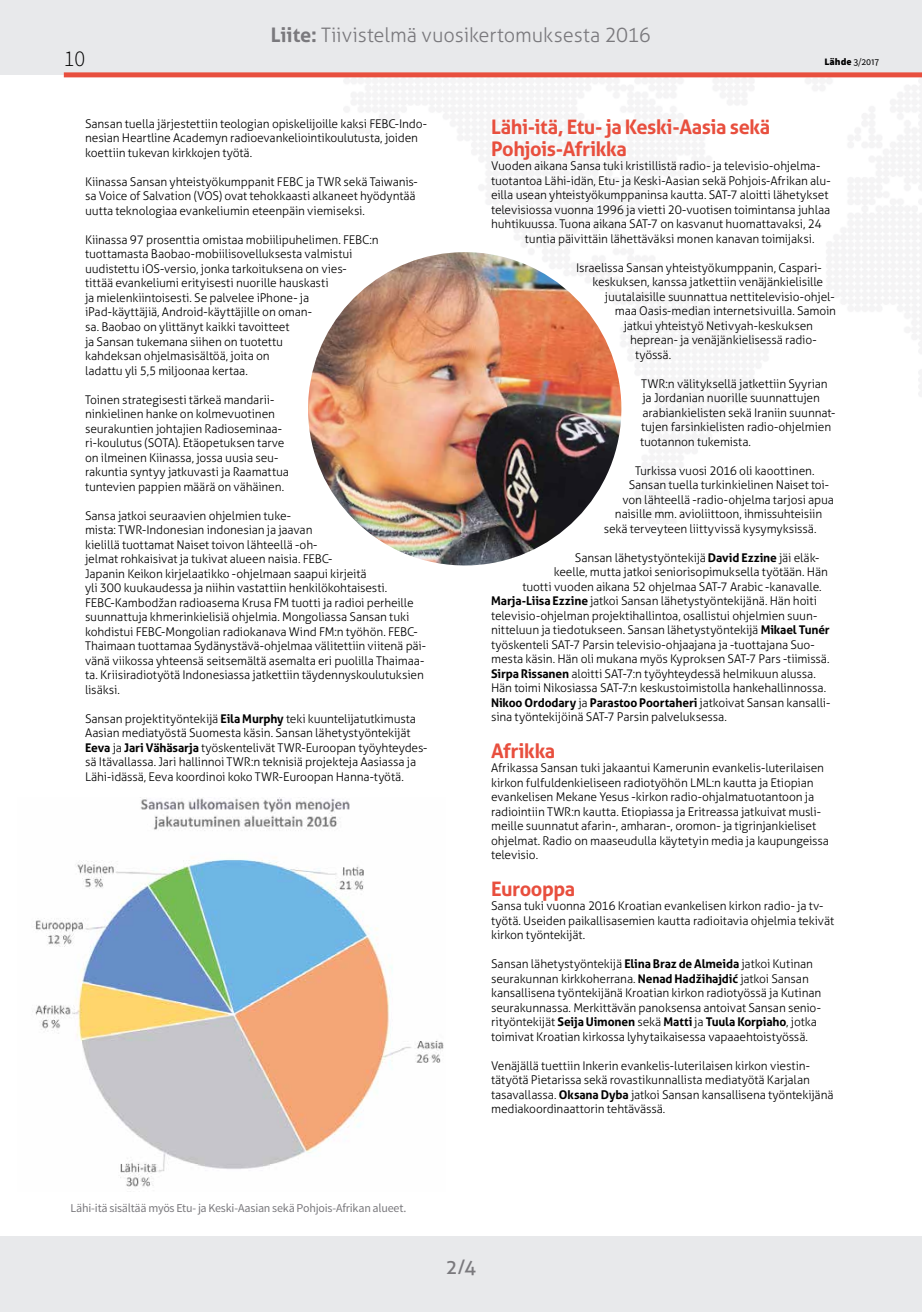
<style>
.page{position:relative;width:922px;height:1312px;background:#fff}
.page>*{position:absolute;margin:0;border:0;box-sizing:border-box;transform-origin:0 0}
.t1{font:300 22.5px "Source Sans Pro";color:#000}
.t2{font:700 20px/21.8px "Aller";letter-spacing:-.025em;color:#e84f3e}
.t3{font:300 20px "Aller";letter-spacing:-.005em;color:#7a797d}
.t4{font:20px "Aller";color:#7a797d}
.t5{font:300 12px/14.5px "Aller";letter-spacing:-.01em;color:#000}
.t6{font:12px "Source Sans Pro";letter-spacing:-.015em;color:#7a797d}
.t7{font:700 12px "Aller";letter-spacing:-.01em;color:#000}
.t8{font:9.88px "Source Sans Pro";color:#000}
.s1{font-weight:700}
.s2{font-weight:900}
.s3{font-weight:300}
</style>
<div class="page">
<div style="left:0;top:0;width:921px;height:75px;background:#e8e9eb"></div>
<hr style="left:921px;top:0;width:1px;height:75px;background:#e8e9eb">
<div style="left:0;top:1236px;width:921px;height:75px;background:#e8e9eb"></div>
<hr style="left:921px;top:1236px;width:1px;height:75px;background:#e8e9eb">
<img style="left:308px;top:252px;width:320px;height:314px">
<img style="left:32px;top:797px;width:412px;height:390px">
<div style="left:64px;top:72px;width:857px;height:5px;background:#e84f3e"></div>
<h2 class="t3" style="left:271px;top:23px;width:381px"><span class="s1">Liite:</span> Tiivistelmä vuosikertomuksesta 2016</h2>
<h1 class="t1" style="left:64px;top:44px;width:23px">10</h1>
<p class="t8" style="left:824px;top:56px;width:57px"><span class="s2">Lähde</span> 3/2017</p>
<p class="t5" style="left:85px;top:116px;width:343px">Sansan tuella järjestettiin teologian opiskelijoille kaksi FEBC-Indo&shy;nesian Heartline Academyn radioevankeliointikoulutusta, joiden koettiin tukevan kirkkojen työtä.</p>
<p class="t5" style="left:85px;top:174px;width:334px">Kiinassa Sansan yhteistyökumppanit FEBC ja TWR sekä Taiwanis&shy;sa Voice of Salvation (VOS) ovat tehokkaasti alkaneet hyödyntää uutta teknologiaa evankeliumin eteenpäin viemiseksi.</p>
<p class="t5" style="left:85px;top:232px;width:295px">Kiinassa 97 prosenttia omistaa mobiilipuhelimen. FEBC:n tuottamasta Baobao-mobiilisovelluksesta valmistui uudistettu iOS-versio, jonka tarkoituksena on vies-<br>tittää evankeliumi erityisesti nuorille hauskasti<br>ja mielenkiintoisesti. Se palvelee iPhone- ja iPad-käyttäjiä, Android-käyttäjille on oman-<br>sa. Baobao on ylittänyt kaikki tavoitteet<br>ja Sansan tukemana siihen on tuotettu<br>kahdeksan ohjelmasisältöä, joita on<br>ladattu yli 5,5 miljoonaa kertaa.</p>
<p class="t5" style="left:85px;top:392px;width:205px">Toinen strategisesti tärkeä mandarii&shy;ninkielinen hanke on kolmevuotinen seurakuntien johtajien Radioseminaa&shy;ri-koulutus (SOTA). Etäopetuksen tarve on ilmeinen Kiinassa, jossa uusia seu&shy;rakuntia syntyy jatkuvasti ja Raamattua tuntevien pappien määrä on vähäinen.</p>
<p class="t5" style="left:85px;top:508px;width:342px">Sansa jatkoi seuraavien ohjelmien tuke-<br>mista: TWR-Indonesian indonesian ja jaavan<br>kielillä tuottamat Naiset toivon lähteellä -oh-<br>jelmat rohkaisivat ja tukivat alueen naisia. FEBC-<br>Japanin Keikon kirjelaatikko -ohjelmaan saapui kirjeitä<br>yli 300 kuukaudessa ja niihin vastattiin henkilökohtaisesti.<br>FEBC-Kambodžan radioasema Krusa FM tuotti ja radioi perheille suunnattuja khmerinkielisiä ohjelmia. Mongoliassa Sansan tuki kohdistui FEBC-Mongolian radiokanava Wind FM:n työhön. FEBC-Thaimaan tuottamaa Sydänystävä-ohjelmaa välitettiin viitenä päi&shy;vänä viikossa yhteensä seitsemältä asemalta eri puolilla Thaimaa&shy;ta. Kriisiradiotyötä Indonesiassa jatkettiin täydennyskoulutuksien lisäksi.</p>
<p class="t5" style="left:85px;top:711px;width:344px">Sansan projektityöntekijä <span class="s1">Eila Murphy</span> teki kuuntelijatutkimusta Aasian mediatyöstä Suomesta käsin. Sansan lähetystyöntekijät <span class="s1">Eeva</span> ja <span class="s1">Jari Vähäsarja</span> työskentelivät TWR-Euroopan työyhteydes&shy;sä Itävallassa. Jari hallinnoi TWR:n teknisiä projekteja Aasiassa ja Lähi-idässä, Eeva koordinoi koko TWR-Euroopan Hanna-työtä.</p>
<h2 class="t2" style="left:491px;top:116px;width:280px">Lähi-itä, Etu- ja Keski-Aasia sekä<br>Pohjois-Afrikka</h2>
<p class="t5" style="left:491px;top:158px;width:330px">Vuoden aikana Sansa tuki kristillistä radio- ja televisio-ohjelma-</p>
<p class="t5" style="left:491px;top:173px;width:341px">tuotantoa Lähi-idän, Etu- ja Keski-Aasian sekä Pohjois-Afrikan alu-</p>
<p class="t5" style="left:491px;top:187px;width:339px">eilla usean yhteistyökumppaninsa kautta. SAT-7 aloitti lähetykset</p>
<p class="t5" style="left:491px;top:202px;width:340px">televisiossa vuonna 1996 ja vietti 20-vuotisen toimintansa juhlaa</p>
<p class="t5" style="left:491px;top:216px;width:332px">huhtikuussa. Tuona aikana SAT-7 on kasvanut huomattavaksi, 24</p>
<p class="t5" style="left:525px;top:231px;width:291px">tuntia päivittäin lähettäväksi monen kanavan toimijaksi.</p>
<p class="t5" style="left:576px;top:260px;width:247px">Israelissa Sansan yhteistyökumppanin, Caspari-</p>
<p class="t5" style="left:592px;top:274px;width:232px">keskuksen, kanssa jatkettiin venäjänkielisille</p>
<p class="t5" style="left:605px;top:289px;width:231px">juutalaisille suunnattua nettitelevisio-ohjel-</p>
<p class="t5" style="left:614px;top:303px;width:222px">maa Oasis-median internetsivuilla. Samoin</p>
<p class="t5" style="left:623px;top:318px;width:191px">jatkui yhteistyö Netivyah-keskuksen</p>
<p class="t5" style="left:629px;top:332px;width:188px">heprean- ja venäjänkielisessä radio-</p>
<p class="t5" style="left:634px;top:347px;width:38px">työssä.</p>
<p class="t5" style="left:639px;top:376px;width:197px">TWR:n välityksellä jatkettiin Syyrian ja Jordanian nuorille suunnattujen arabiankielisten sekä Iraniin suunnat&shy;tujen farsinkielisten radio-ohjelmien tuotannon tukemista.</p>
<p class="t5" style="left:634px;top:463px;width:181px">Turkissa vuosi 2016 oli kaoottinen.</p>
<p class="t5" style="left:628px;top:477px;width:202px">Sansan tuella turkinkielinen Naiset toi-</p>
<p class="t5" style="left:622px;top:492px;width:213px">von lähteellä -radio-ohjelma tarjosi apua</p>
<p class="t5" style="left:614px;top:506px;width:209px">naisille mm. avioliittoon, ihmissuhteisiin</p>
<p class="t5" style="left:603px;top:521px;width:214px">sekä terveyteen liittyvissä kysymyksissä.</p>
<p class="t5" style="left:575px;top:550px;width:246px">Sansan lähetystyöntekijä <span class="s1">David Ezzine</span> jäi eläk-</p>
<p class="t5" style="left:553px;top:564px;width:276px">keelle, mutta jatkoi seniorisopimuksella työtään. Hän</p>
<p class="t5" style="left:522px;top:579px;width:301px">tuotti vuoden aikana 52 ohjelmaa SAT-7 Arabic -kanavalle.</p>
<p class="t5" style="left:491px;top:593px;width:327px"><span class="s1">Marja-Liisa Ezzine</span> jatkoi Sansan lähetystyöntekijänä. Hän hoiti</p>
<p class="t5" style="left:491px;top:608px;width:327px">televisio-ohjelman projektihallintoa, osallistui ohjelmien suun-</p>
<p class="t5" style="left:491px;top:622px;width:340px">nitteluun ja tiedotukseen. Sansan lähetystyöntekijä <span class="s1">Mikael Tunér</span></p>
<p class="t5" style="left:491px;top:637px;width:325px">työskenteli SAT-7 Parsin televisio-ohjaajana ja -tuottajana Suo-</p>
<p class="t5" style="left:491px;top:651px;width:340px">mesta käsin. Hän oli mukana myös Kyproksen SAT-7 Pars -tiimissä.</p>
<p class="t5" style="left:491px;top:666px;width:326px"><span class="s1">Sirpa Rissanen</span> aloitti SAT-7:n työyhteydessä helmikuun alussa.</p>
<p class="t5" style="left:491px;top:680px;width:336px">Hän toimi Nikosiassa SAT-7:n keskustoimistolla hankehallinnossa.</p>
<p class="t7" style="left:491px;top:695px;width:341px">Nikoo Ordodary <span class="s3">ja</span> Parastoo Poortaheri <span class="s3">jatkoivat Sansan kansalli-</span></p>
<p class="t5" style="left:491px;top:709px;width:237px">sina työntekijöinä SAT-7 Parsin palveluksessa.</p>
<h2 class="t2" style="left:491px;top:739px;width:66px">Afrikka</h2>
<p class="t5" style="left:491px;top:760px;width:339px">Afrikassa Sansan tuki jakaantui Kamerunin evankelis-luterilaisen kirkon fulfuldenkieliseen radiotyöhön LML:n kautta ja Etiopian evankelisen Mekane Yesus -kirkon radio-ohjalmatuotantoon ja radiointiin TWR:n kautta. Etiopiassa ja Eritreassa jatkuivat musli&shy;meille suunnatut afarin-, amharan-, oromon- ja tigrinjankieliset ohjelmat. Radio on maaseudulla käytetyin media ja kaupungeissa televisio.</p>
<h2 class="t2" style="left:491px;top:877px;width:86px">Eurooppa</h2>
<p class="t5" style="left:491px;top:898px;width:344px">Sansa tuki vuonna 2016 Kroatian evankelisen kirkon radio- ja tv&shy;työtä. Useiden paikallisasemien kautta radioitavia ohjelmia tekivät kirkon työntekijät.</p>
<p class="t5" style="left:491px;top:956px;width:331px">Sansan lähetystyöntekijä <span class="s1">Elina Braz de Almeida</span> jatkoi Kutinan seurakunnan kirkkoherrana. <span class="s1">Nenad Hadžihajdić</span> jatkoi Sansan kansallisena työntekijänä Kroatian kirkon radiotyössä ja Kutinan seurakunnassa. Merkittävän panoksensa antoivat Sansan senio&shy;rityöntekijät <span class="s1">Seija Uimonen</span> sekä <span class="s1">Matti</span> ja <span class="s1">Tuula Korpiaho</span>, jotka toimivat Kroatian kirkossa lyhytaikaisessa vapaaehtoistyössä.</p>
<p class="t5" style="left:491px;top:1057px;width:344px">Venäjällä tuettiin Inkerin evankelis-luterilaisen kirkon viestin&shy;tätyötä Pietarissa sekä rovastikunnallista mediatyötä Karjalan tasavallassa. <span class="s1">Oksana Dyba</span> jatkoi Sansan kansallisena työntekijänä mediakoordinaattorin tehtävässä.</p>
<p class="t6" style="left:70px;top:1199px;width:337px">Lähi-itä sisältää myös Etu- ja Keski-Aasian sekä Pohjois-Afrikan alueet.</p>
<h2 class="t4" style="left:445px;top:1253px;width:32px">2/4</h2>
</div>
